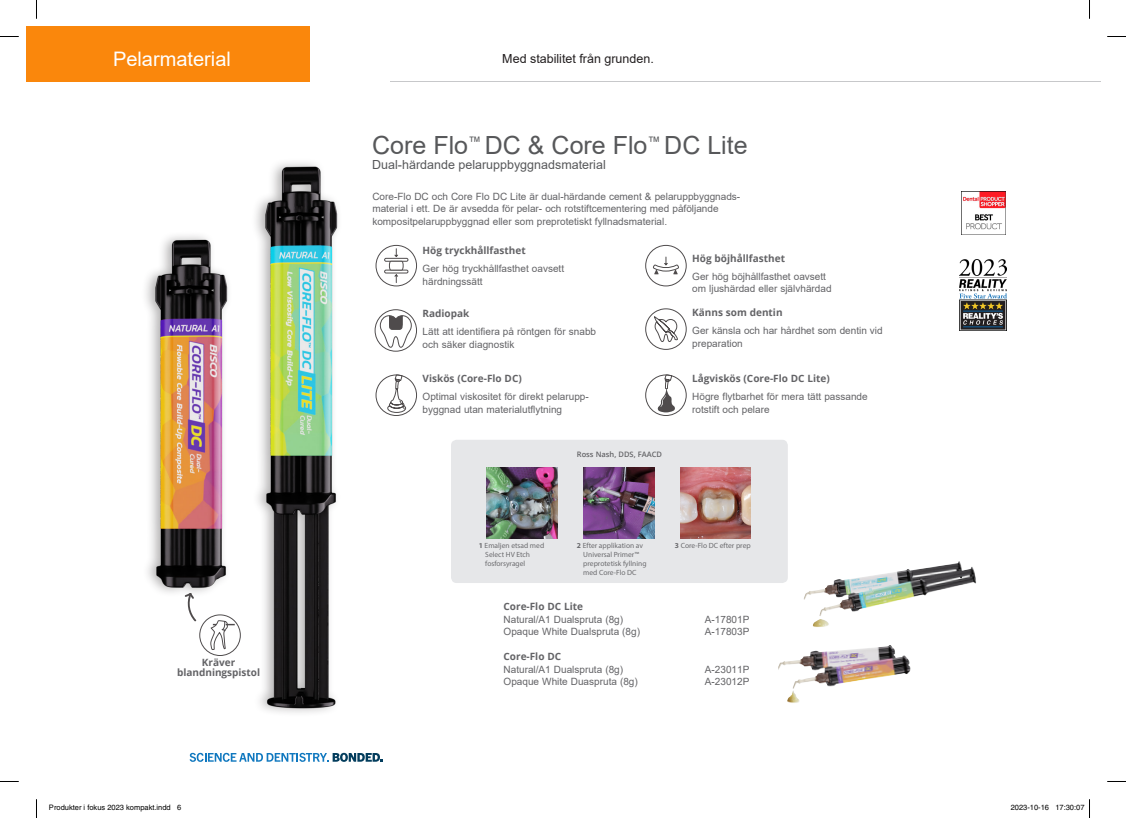
<style>
.page{position:relative;width:1126px;height:818px;background:#fff}
.page>*{position:absolute;margin:0;border:0;box-sizing:border-box;transform-origin:0 0}
.t1{font:25px "Arial";color:#57585a}
.t2{font:20px "Arial";color:#fff}
.t3{font:12.5px "Arial";color:#57585a}
.t4{font:12.5px "Arial";color:#231f20}
.t5{font:10px/12.5px "Arial";color:#636366}
.t6{font:700 10px/10px "Open Sans";color:#636366;text-align:center}
.t7{font:7.5px/9px "Myriad Pro";color:#6b6b6e}
.t8{font:7.5px "Helvetica";color:#000}
.t9{font:600 7.5px "Open Sans";color:#636366}
.s1{font-weight:700}
</style>
<div class="page">
<svg style="left:189px;top:752px;width:194px;height:9px"></svg>
<div style="left:26px;top:26px;width:284px;height:55px;background:#fa870c"></div>
<svg style="left:374px;top:309px;width:43px;height:43px"></svg>
<svg style="left:645px;top:374px;width:42px;height:42px"></svg>
<svg style="left:375px;top:374px;width:42px;height:42px"></svg>
<svg style="left:645px;top:308px;width:42px;height:42px"></svg>
<svg style="left:645px;top:244px;width:42px;height:42px"></svg>
<svg style="left:375px;top:244px;width:42px;height:42px"></svg>
<div style="left:451px;top:439px;width:336px;height:143px;background:#e6e7e9;border-radius:6px"></div>
<img style="left:486px;top:467px;width:71px;height:71px">
<img style="left:680px;top:467px;width:70px;height:71px">
<img style="left:583px;top:467px;width:71px;height:71px">
<img style="left:961px;top:192px;width:44px;height:42px">
<svg style="left:192px;top:618px;width:49px;height:38px"></svg>
<img style="left:959px;top:259px;width:47px;height:71px">
<img style="left:260px;top:162px;width:78px;height:551px">
<img style="left:149px;top:235px;width:83px;height:383px">
<hr style="left:390px;top:81px;width:709px;height:1px;background:#c7c8ca">
<img style="left:778px;top:645px;width:133px;height:58px">
<img style="left:804px;top:561px;width:172px;height:66px">
<svg style="left:0;top:36px;width:19px;height:1px"></svg>
<svg style="left:1107px;top:36px;width:18px;height:1px"></svg>
<svg style="left:36px;top:0;width:1px;height:19px"></svg>
<svg style="left:36px;top:799px;width:1px;height:18px"></svg>
<svg style="left:1089px;top:0;width:1px;height:19px"></svg>
<svg style="left:1089px;top:799px;width:1px;height:18px"></svg>
<h2 class="t2" style="left:113px;top:45px;width:119px">Pelarmaterial</h2>
<p class="t4" style="left:502px;top:50px;width:153px">Med stabilitet från grunden.</p>
<h1 class="t1" style="left:372px;top:128px;width:377px">Core Flo<sup>™</sup> DC &amp; Core Flo<sup>™</sup> DC Lite</h1>
<p class="t3" style="left:372px;top:156px;width:235px">Dual-härdande pelaruppbyggnadsmaterial</p>
<p class="t5" style="left:372px;top:190px;width:369px">Core-Flo DC och Core Flo DC Lite är dual-härdande cement &amp; pelaruppbyggnads&shy;material i ett. De är avsedda för pelar- och rotstiftcementering med påföljande kompositpelaruppbyggnad eller som preprotetiskt fyllnadsmaterial.</p>
<p class="t6" style="left:177px;top:657px;width:85px">Kräver blandningspistol</p>
<p class="t6" style="left:422px;top:245px;width:105px">Hög tryckhållfasthet</p>
<p class="t5" style="left:422px;top:262px;width:143px">Ger hög tryckhållfasthet oavsett härdningssätt</p>
<p class="t6" style="left:422px;top:308px;width:48px">Radiopak</p>
<p class="t5" style="left:422px;top:325px;width:175px">Lätt att identifiera på röntgen för snabb och säker diagnostik</p>
<p class="t6" style="left:422px;top:373px;width:101px">Viskös (Core-Flo DC)</p>
<p class="t5" style="left:422px;top:390px;width:168px">Optimal viskositet för direkt pelarupp&shy;byggnad utan materialutflytning</p>
<p class="t9" style="left:577px;top:448px;width:87px">Ross Nash, DDS, FAACD</p>
<p class="t6" style="left:692px;top:252px;width:94px">Hög böjhållfasthet</p>
<p class="t5" style="left:692px;top:270px;width:141px">Ger hög böjhållfasthet oavsett om ljushärdad eller självhärdad</p>
<p class="t6" style="left:692px;top:307px;width:92px">Känns som dentin</p>
<p class="t5" style="left:692px;top:324px;width:192px">Ger känsla och har hårdhet som dentin vid preparation</p>
<p class="t6" style="left:692px;top:373px;width:139px">Lågviskös (Core-Flo DC Lite)</p>
<p class="t5" style="left:692px;top:390px;width:177px">Högre flytbarhet för mera tätt passande rotstift och pelare</p>
<p class="t7" style="left:485px;top:540px;width:60px;text-indent:-6px"><span class="s1">1</span> Emaljen etsad med<br>Select HV Etch fosforsyragel</p>
<p class="t7" style="left:583px;top:540px;width:65px;text-indent:-6px"><span class="s1">2</span> Efter applikation av<br>Universal Primer™ preprotetisk fyllning med Core-Flo DC</p>
<p class="t7" style="left:675px;top:540px;width:77px"><span class="s1">3</span> Core-Flo DC efter prep</p>
<p class="t6" style="left:503px;top:600px;width:81px">Core-Flo DC Lite</p>
<p class="t5" style="left:503px;top:612px;width:121px">Natural/A1 Dualspruta (8g)</p>
<p class="t5" style="left:704px;top:612px;width:46px">A-17801P</p>
<p class="t5" style="left:503px;top:624px;width:138px">Opaque White Dualspruta (8g)</p>
<p class="t5" style="left:704px;top:624px;width:46px">A-17803P</p>
<p class="t6" style="left:503px;top:650px;width:59px">Core-Flo DC</p>
<p class="t5" style="left:503px;top:662px;width:121px">Natural/A1 Dualspruta (8g)</p>
<p class="t5" style="left:704px;top:662px;width:46px">A-23011P</p>
<p class="t5" style="left:503px;top:674px;width:136px">Opaque White Duaspruta (8g)</p>
<p class="t5" style="left:704px;top:674px;width:46px">A-23012P</p>
<p class="t8" style="left:49px;top:803px;width:134px">Produkter i fokus 2023 kompakt.indd 6</p>
<p class="t8" style="left:1010px;top:803px;width:75px">2023-10-16 17:30:07</p>
</div>
